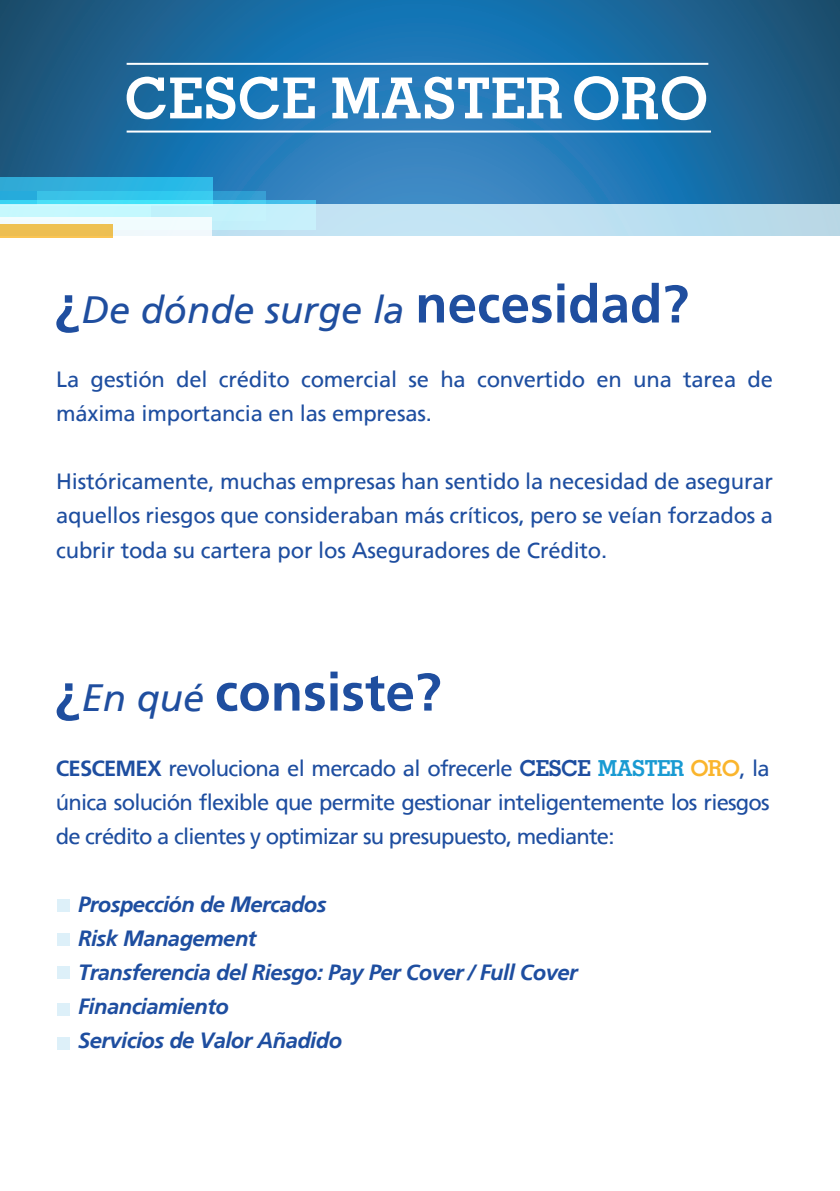
<style>
.page{position:relative;width:840px;height:1191px;background:#fff}
.page>*{position:absolute;margin:0;border:0;box-sizing:border-box;transform-origin:0 0}
.t1{font:700 58.4px "Memphis";color:#fff}
.t2{font:700 53px "Frutiger";color:#1f4e9f}
.t3{font:italic 38px "Frutiger";color:#1f4e9f}
.t4{font:22px/34px "Frutiger";letter-spacing:-.01em;color:#1e4ea0;text-align:justify}
.t5{font:italic 700 22px/34px "Frutiger";letter-spacing:-.025em;color:#1e4ea0}
.s1{font-weight:700;font-style:normal;font-size:53px}
.s2{font-weight:400;font-style:italic;font-size:38px}
.s3{font-weight:700}
.s4{font-family:"Memphis";font-weight:700}
.s5{font-family:"Memphis";font-weight:700;color:#199ad2}
.s6{font-family:"Memphis";font-weight:700;color:#fab52d}
</style>
<div class="page">
<svg style="left:0;top:0;width:839px;height:205px;background:#206da2"></svg>
<div style="left:0;top:205px;width:839px;height:31px;background:#c1e1f2"></div>
<svg style="left:0;top:200px;width:315px;height:30px;fill:#c8f0fb"></svg>
<div style="left:0;top:177px;width:212px;height:28px;background:#2fb2e0"></div>
<svg style="left:0;top:191px;width:265px;height:29px"></svg>
<svg style="left:0;top:205px;width:150px;height:14px;background:#ccf8fd"></svg>
<div style="left:0;top:224px;width:112px;height:13px;background:#edbf53"></div>
<svg style="left:126px;top:77px;width:188px;height:42px"></svg>
<svg style="left:332px;top:77px;width:229px;height:42px"></svg>
<hr style="left:126px;top:63px;width:582px;height:2px;background:#fff">
<hr style="left:126px;top:131px;width:584px;height:2px;background:#fff">
<div style="left:58px;top:899px;width:12px;height:12px;background:#ddf0f9"></div>
<div style="left:58px;top:933px;width:12px;height:12px;background:#ddf0f9"></div>
<div style="left:58px;top:966px;width:12px;height:12px;background:#ddf0f9"></div>
<div style="left:58px;top:1003px;width:12px;height:12px;background:#ddf0f9"></div>
<div style="left:58px;top:1037px;width:12px;height:12px;background:#ddf0f9"></div>
<h1 class="t1" style="left:571px;top:62px;width:138px">ORO</h1>
<h3 class="t3" style="left:55px;top:287px;width:635px"><span class="s1">¿</span>De dónde surge la <span class="s1">necesidad?</span></h3>
<p class="t4" style="left:56px;top:362px;width:717px">La gestión del crédito comercial se ha convertido en una tarea de máxima importancia en las empresas.</p>
<p class="t4" style="left:56px;top:464px;width:717px">Históricamente, muchas empresas han sentido la necesidad de asegurar aquellos riesgos que consideraban más críticos, pero se veían forzados a cubrir toda su cartera por los Aseguradores de Crédito.</p>
<h2 class="t2" style="left:55px;top:661px;width:387px">¿<span class="s2">En qué</span> consiste?</h2>
<p class="t4" style="left:56px;top:750px;width:715px"><span class="s3">CESCEMEX</span> revoluciona el mercado al ofrecerle <span class="s4">CESCE</span> <span class="s5">MASTER</span> <span class="s6">ORO</span>, la única solución flexible que permite gestionar inteligentemente los riesgos de crédito a clientes y optimizar su presupuesto, mediante:</p>
<p class="t5" style="left:78px;top:886px;width:500px">Prospección de Mercados<br>Risk Management<br>Transferencia del Riesgo: Pay Per Cover / Full Cover<br>Financiamiento<br>Servicios de Valor Añadido</p>
</div>
